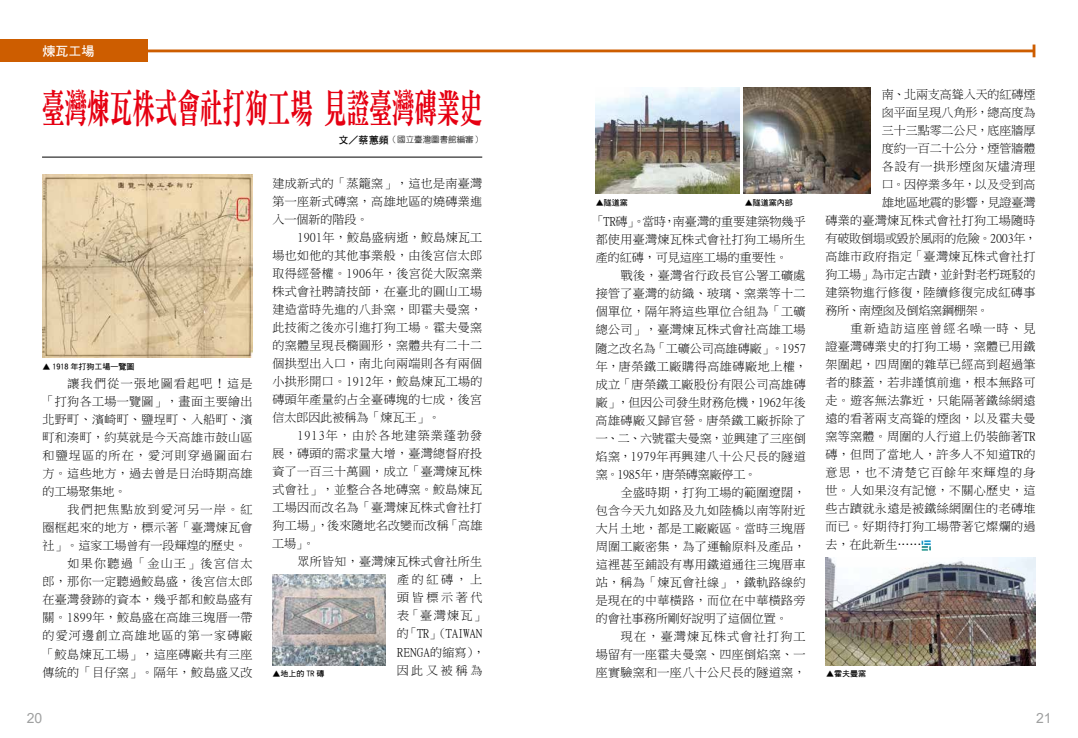
<style>
.page{position:relative;width:1078px;height:738px;background:#fff}
.page>*{position:absolute;margin:0;border:0;box-sizing:border-box;transform-origin:0 0}
.t1{font:40px "DFN Ming W9 WIN BF";color:#e60012;scale:.56 1}
.t2{font:14px "Arial";color:#9fa0a0}
.t3{font:13px "DF Hei W7 WIN BF";color:#fff}
.t4{font:12px/18px "Ming Li U";letter-spacing:.03em;color:#000;text-align:justify}
.t5{font:12px "Ming Li U";letter-spacing:-.005em;color:#000}
.t6{font:12px "Ming Li U";letter-spacing:.105em;color:#000}
.t7{font:12px "Ming Li U";letter-spacing:-.015em;color:#000}
.t8{font:12px "Ming Li U";letter-spacing:.1em;color:#000}
.t9{font:12px "Ming Li U";letter-spacing:-.01em;color:#000}
.t10{font:12px "Ming Li U";color:#000}
.t11{font:12px "Ming Li U";letter-spacing:.01em;color:#000}
.t12{font:12px "Ming Li U";letter-spacing:.075em;color:#000}
.t13{font:8.5px "DF Yuan W3 WIN BF";color:#000}
.t14{font:8px "DF Hei W7 WIN BF";color:#000}
.s1{font-family:"DF Hei W7 WIN BF";font-size:10px}
</style>
<div class="page">
<div style="left:0;top:40px;width:147px;height:22px;background:#cd5d00"></div>
<hr style="left:129px;top:49px;width:904px;height:3px;background:#cd5d00">
<svg style="left:1032px;top:44px;width:3px;height:13px"></svg>
<svg style="left:921px;top:540px;width:9px;height:10px"></svg>
<img style="left:42px;top:175px;width:211px;height:182px">
<img style="left:272px;top:574px;width:114px;height:91px">
<img style="left:595px;top:88px;width:144px;height:105px">
<img style="left:743px;top:88px;width:127px;height:105px">
<img style="left:825px;top:557px;width:210px;height:108px">
<hr style="left:42px;top:157px;width:440px;height:1px;background:#000">
<p class="t3" style="left:43px;top:44px;width:53px">煉瓦工場</p>
<h1 class="t1" style="left:42px;top:88px;width:787px">臺灣煉瓦株式會社打狗工場 見證臺灣磚業史</h1>
<p class="t13" style="left:338px;top:135px;width:145px"><span class="s1">文／蔡蕙頻</span>（國立臺灣圖書館編審）</p>
<p class="t14" style="left:43px;top:362px;width:93px">▲ 1918 年打狗工場一覽圖</p>
<p class="t4" style="left:43px;top:374px;width:211px;text-indent:25px">讓我們從一張地圖看起吧！這是「打狗各工場一覽圖」，畫面主要繪出北野町、濱崎町、鹽埕町、入船町、濱町和湊町，約莫就是今天高雄市鼓山區和鹽埕區的所在，愛河則穿過圖面右方。這些地方，過去曾是日治時期高雄的工場聚集地。</p>
<p class="t6" style="left:68px;top:503px;width:186px">我們把焦點放到愛河另一岸。紅</p>
<p class="t4" style="left:43px;top:518px;width:211px">圈框起來的地方，標示著「臺灣煉瓦會</p>
<p class="t10" style="left:43px;top:539px;width:205px">社」。這家工場曾有一段輝煌的歷史。</p>
<p class="t6" style="left:68px;top:557px;width:186px">如果你聽過「金山王」後宮信太</p>
<p class="t4" style="left:43px;top:572px;width:211px">郎，那你一定聽過鮫島盛，後宮信太郎</p>
<p class="t4" style="left:43px;top:590px;width:211px">在臺灣發跡的資本，幾乎都和鮫島盛有</p>
<p class="t4" style="left:43px;top:608px;width:211px">關。1899年，鮫島盛在高雄三塊厝一帶</p>
<p class="t8" style="left:43px;top:629px;width:211px">的愛河邊創立高雄地區的第一家磚廠</p>
<p class="t4" style="left:43px;top:644px;width:211px">「鮫島煉瓦工場」，這座磚廠共有三座</p>
<p class="t4" style="left:43px;top:662px;width:211px">傳統的「目仔窯」。隔年，鮫島盛又改</p>
<p class="t4" style="left:272px;top:174px;width:211px">建成新式的「蒸籠窯」，這也是南臺灣第一座新式磚窯，高雄地區的燒磚業進入一個新的階段。</p>
<p class="t4" style="left:272px;top:228px;width:211px;text-indent:25px">1901年，鮫島盛病逝，鮫島煉瓦工場也如他的其他事業般，由後宮信太郎取得經營權。1906年，後宮從大阪窯業株式會社聘請技師，在臺北的圓山工場建造當時先進的八卦窯，即霍夫曼窯，此技術之後亦引進打狗工場。霍夫曼窯的窯體呈現長橢圓形，窯體共有二十二個拱型出入口，南北向兩端則各有兩個小拱形開口。1912年，鮫島煉瓦工場的磚頭年產量約占全臺磚塊的七成，後宮信太郎因此被稱為「煉瓦王」。</p>
<p class="t4" style="left:272px;top:426px;width:211px;text-indent:25px">1913年，由於各地建築業蓬勃發展，磚頭的需求量大增，臺灣總督府投資了一百三十萬圓，成立「臺灣煉瓦株式會社」，並整合各地磚窯。鮫島煉瓦工場因而改名為「臺灣煉瓦株式會社打狗工場」，後來隨地名改變而改稱「高雄工場」。</p>
<p class="t4" style="left:396px;top:552px;width:90px;text-align:left;text-indent:-99px">眾所皆知，臺灣煉瓦株式會社所生產的紅磚，上頭皆標示著代表「臺灣煉瓦」的「TR」（TAIWAN<br>RENGA的縮寫），因此又被稱為</p>
<p class="t14" style="left:272px;top:669px;width:53px">▲地上的 TR 磚</p>
<p class="t14" style="left:595px;top:198px;width:33px">▲隧道窯</p>
<p class="t14" style="left:744px;top:198px;width:49px">▲隧道窯內部</p>
<p class="t4" style="left:592px;top:212px;width:214px">「TR磚」。當時，南臺灣的重要建築物幾乎都使用臺灣煉瓦株式會社打狗工場所生產的紅磚，可見這座工場的重要性。</p>
<p class="t4" style="left:595px;top:266px;width:212px;text-indent:25px">戰後，臺灣省行政長官公署工礦處接管了臺灣的紡織、玻璃、窯業等十二個單位，隔年將這些單位合組為「工礦總公司」，臺灣煉瓦株式會社高雄工場隨之改名為「工礦公司高雄磚廠」。1957年，唐榮鐵工廠購得高雄磚廠地上權，成立「唐榮鐵工廠股份有限公司高雄磚廠」，但因公司發生財務危機，1962年後高雄磚廠又歸官營。唐榮鐵工廠拆除了一、二、六號霍夫曼窯，並興建了三座倒焰窯，1979年再興建八十公尺長的隧道窯。1985年，唐榮磚窯廠停工。</p>
<p class="t4" style="left:595px;top:482px;width:211px;text-indent:25px">全盛時期，打狗工場的範圍遼闊，包含今天九如路及九如陸橋以南等附近大片土地，都是工廠廠區。當時三塊厝周圍工廠密集，為了運輸原料及產品，這裡甚至鋪設有專用鐵道通往三塊厝車站，稱為「煉瓦會社線」，鐵軌路線約是現在的中華橫路，而位在中華橫路旁的會社事務所剛好說明了這個位置。</p>
<p class="t4" style="left:595px;top:626px;width:211px;text-indent:25px">現在，臺灣煉瓦株式會社打狗工場留有一座霍夫曼窯、四座倒焰窯、一座實驗窯和一座八十公尺長的隧道窯，</p>
<p class="t5" style="left:881px;top:88px;width:155px">南、北兩支高聳入天的紅磚煙</p>
<p class="t5" style="left:881px;top:106px;width:155px">囪平面呈現八角形，總高度為</p>
<p class="t5" style="left:881px;top:124px;width:155px">三十三點零二公尺，底座牆厚</p>
<p class="t5" style="left:881px;top:142px;width:155px">度約一百二十公分，煙管牆體</p>
<p class="t12" style="left:881px;top:160px;width:155px">各設有一拱形煙囪灰燼清理</p>
<p class="t11" style="left:881px;top:178px;width:155px">口。因停業多年，以及受到高</p>
<p class="t5" style="left:882px;top:196px;width:155px">雄地區地震的影響，見證臺灣</p>
<p class="t4" style="left:825px;top:211px;width:211px">磚業的臺灣煉瓦株式會社打狗工場隨時</p>
<p class="t9" style="left:825px;top:232px;width:212px">有破敗倒塌或毀於風雨的危險。2003年，</p>
<p class="t4" style="left:825px;top:247px;width:211px">高雄市政府指定「臺灣煉瓦株式會社打</p>
<p class="t7" style="left:825px;top:268px;width:211px">狗工場」為市定古蹟，並針對老朽斑駁的</p>
<p class="t4" style="left:825px;top:283px;width:211px">建築物進行修復，陸續修復完成紅磚事</p>
<p class="t7" style="left:825px;top:304px;width:165px">務所、南煙囪及倒焰窯鋼棚架。</p>
<p class="t6" style="left:850px;top:322px;width:186px">重新造訪這座曾經名噪一時、見</p>
<p class="t4" style="left:825px;top:337px;width:211px">證臺灣磚業史的打狗工場，窯體已用鐵</p>
<p class="t4" style="left:825px;top:355px;width:211px">架圍起，四周圍的雜草已經高到超過筆</p>
<p class="t4" style="left:825px;top:373px;width:211px">者的膝蓋，若非謹慎前進，根本無路可</p>
<p class="t4" style="left:825px;top:391px;width:211px">走。遊客無法靠近，只能隔著鐵絲網遠</p>
<p class="t4" style="left:825px;top:409px;width:211px">遠的看著兩支高聳的煙囪，以及霍夫曼</p>
<p class="t4" style="left:825px;top:427px;width:211px">窯等窯體。周圍的人行道上仍裝飾著TR</p>
<p class="t4" style="left:825px;top:445px;width:211px">磚，但問了當地人，許多人不知道TR的</p>
<p class="t8" style="left:825px;top:466px;width:211px">意思，也不清楚它百餘年來輝煌的身</p>
<p class="t4" style="left:825px;top:481px;width:211px">世。人如果沒有記憶，不關心歷史，這</p>
<p class="t4" style="left:825px;top:499px;width:211px">些古蹟就永遠是被鐵絲網圍住的老磚堆</p>
<p class="t4" style="left:825px;top:517px;width:211px">而已。好期待打狗工場帶著它燦爛的過</p>
<p class="t4" style="left:825px;top:535px;width:97px">去，在此新生……</p>
<p class="t14" style="left:825px;top:669px;width:41px">▲霍夫曼窯</p>
<p class="t2" style="left:27px;top:708px;width:17px">20</p>
<p class="t2" style="left:1035px;top:708px;width:17px">21</p>
</div>
